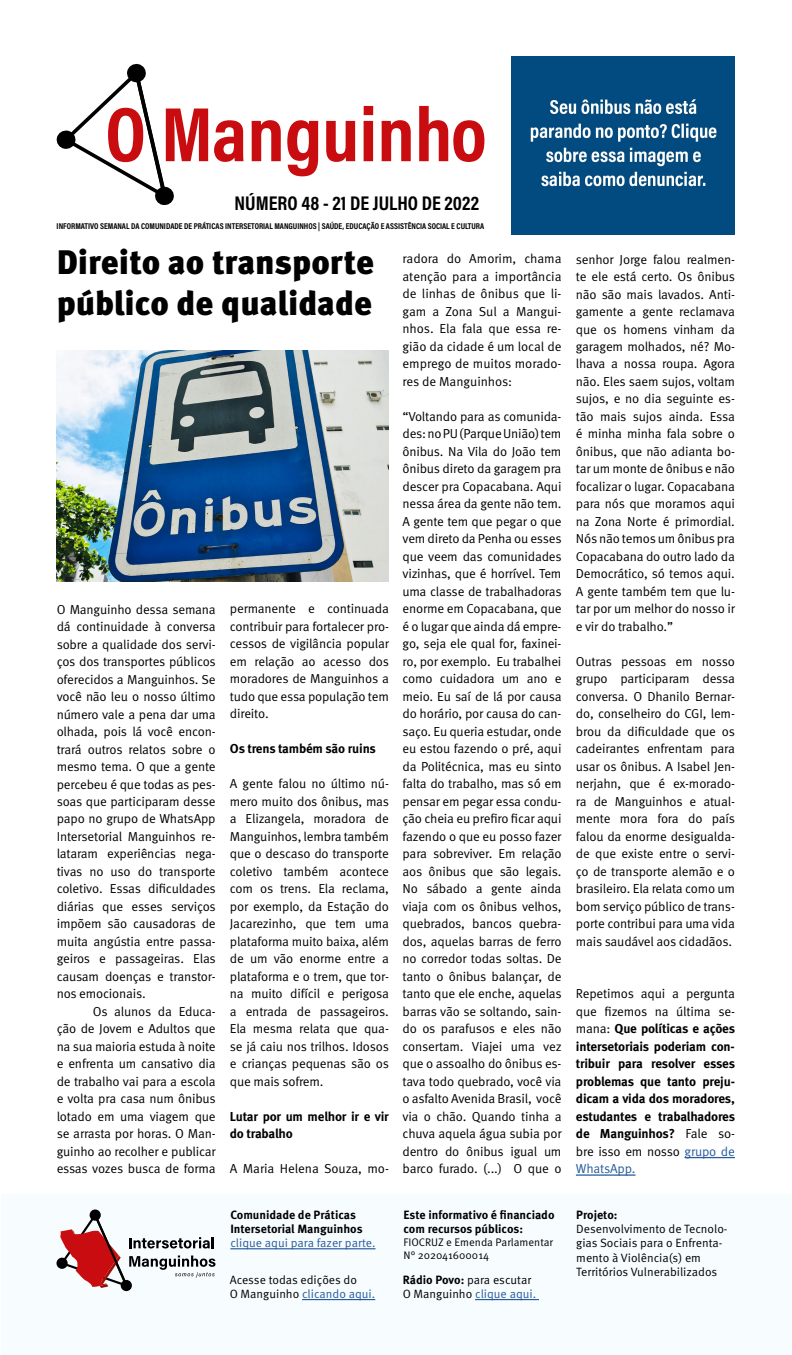
<style>
.page{position:relative;width:792px;height:1355px;background:#fff}
.page>*{position:absolute;margin:0;border:0;box-sizing:border-box;transform-origin:0 0}
.t1{font:900 34px/40.8px "Meta Pro";color:#000}
.t2{font:700 20px "Acumin Pro Cond";color:#000}
.t3{font:13px/17.5px "Meta Pro Norm";letter-spacing:-.015em;color:#000;text-align:justify}
.t4{font:700 13px/17.5px "Meta Pro";letter-spacing:-.02em;color:#000}
.t5{font:13px/17.5px "Meta Pro Norm";letter-spacing:-.015em;color:#275b9b}
.t6{font:12px/14.4px "Meta Pro Norm";color:#000}
.t7{font:700 12px/14.4px "Meta Pro";color:#000}
.t8{font:12px "Meta Pro Norm";color:#275b9b}
.t9{font:11px/13.2px "Meta Pro Norm";color:#000}
.t10{font:700 8.5px "Acumin Pro Cond";color:#000}
.s1{color:#275b9b}
.s2{font-family:"Meta Pro";font-weight:700}
.s3{font-family:"Meta Pro Norm";font-weight:400}
.s4{color:#000}
</style>
<div class="page">
<div style="left:1px;top:1194px;width:791px;height:161px;background:#f7fcff"></div>
<svg style="left:90px;top:1209px;width:11px;height:12px"></svg>
<div style="left:121px;top:1280px;width:11px;height:11px;background:#000;border-radius:50%"></div>
<svg style="left:56px;top:1258px;width:12px;height:11px"></svg>
<svg style="left:60px;top:1213px;width:156px;height:75px"></svg>
<hr style="left:230px;top:1248px;width:146px;height:1px;background:#275b9b">
<svg style="left:214px;top:120px;width:29px;height:42px"></svg>
<svg style="left:252px;top:120px;width:29px;height:41px"></svg>
<svg style="left:287px;top:120px;width:31px;height:56px"></svg>
<svg style="left:364px;top:106px;width:9px;height:55px"></svg>
<svg style="left:382px;top:120px;width:29px;height:41px"></svg>
<svg style="left:326px;top:121px;width:29px;height:41px"></svg>
<svg style="left:57px;top:63px;width:151px;height:142px"></svg>
<svg style="left:419px;top:106px;width:65px;height:56px"></svg>
<hr style="left:685px;top:1157px;width:50px;height:1px;background:#275b9b">
<hr style="left:576px;top:1174px;width:60px;height:2px;background:#275b9b">
<hr style="left:302px;top:1299px;width:73px;height:1px;background:#275b9b">
<hr style="left:475px;top:1299px;width:64px;height:1px;background:#275b9b">
<img style="left:57px;top:350px;width:332px;height:231px">
<img style="left:512px;top:57px;width:223px;height:177px">
<h2 class="t2" style="left:235px;top:190px;width:246px">NÚMERO 48 - 21 DE JULHO DE 2022</h2>
<p class="t10" style="left:57px;top:221px;width:429px">INFORMATIVO SEMANAL DA COMUNIDADE DE PRÁTICAS INTERSETORIAL MANGUINHOS | SAÚDE, EDUCAÇÃO E ASSISTÊNCIA SOCIAL E CULTURA</p>
<h1 class="t1" style="left:57px;top:240px;width:319px">Direito ao transporte público de qualidade</h1>
<p class="t3" style="left:57px;top:599px;width:161px">O Manguinho dessa semana dá continuidade à conversa sobre a qualidade dos servi&shy;ços dos transportes públicos oferecidos a Manguinhos. Se você não leu o nosso último número vale a pena dar uma olhada, pois lá você encon&shy;trará outros relatos sobre o mesmo tema. O que a gente percebeu é que todas as pes&shy;soas que participaram desse papo no grupo de WhatsApp Intersetorial Manguinhos re&shy;lataram experiências nega&shy;tivas no uso do transporte coletivo. Essas dificuldades diárias que esses serviços impõem são causadoras de muita angústia entre passa&shy;geiros e passageiras. Elas causam doenças e transtor&shy;nos emocionais.</p>
<p class="t3" style="left:57px;top:1002px;width:161px;text-indent:36px">Os alunos da Educa&shy;ção de Jovem e Adultos que na sua maioria estuda à noite e enfrenta um cansativo dia de trabalho vai para a escola e volta pra casa num ônibus lotado em uma viagem que se arrasta por horas. O Man&shy;guinho ao recolher e publicar essas vozes busca de forma</p>
<p class="t3" style="left:230px;top:599px;width:161px">permanente e continuada contribuir para fortalecer pro&shy;cessos de vigilância popular em relação ao acesso dos moradores de Manguinhos a tudo que essa população tem direito.</p>
<p class="t4" style="left:230px;top:739px;width:148px">Os trens também são ruins</p>
<p class="t3" style="left:230px;top:774px;width:161px">A gente falou no último nú&shy;mero muito dos ônibus, mas a Elizangela, moradora de Manguinhos, lembra também que o descaso do transporte coletivo também acontece com os trens. Ela reclama, por exemplo, da Estação do Jacarezinho, que tem uma plataforma muito baixa, além de um vão enorme entre a plataforma e o trem, que tor&shy;na muito difícil e perigosa a entrada de passageiros.<br>Ela mesma relata que qua&shy;se já caiu nos trilhos. Idosos e crianças pequenas são os que mais sofrem.</p>
<p class="t4" style="left:230px;top:1107px;width:161px">Lutar por um melhor ir e vir do trabalho</p>
<p class="t3" style="left:230px;top:1159px;width:161px">A Maria Helena Souza, mo-</p>
<p class="t7" style="left:230px;top:1206px;width:134px">Comunidade de Práticas<br>Intersetorial Manguinhos</p>
<p class="t8" style="left:230px;top:1234px;width:147px">clique aqui para fazer parte.</p>
<p class="t3" style="left:403px;top:249px;width:161px">radora do Amorim, chama atenção para a importância de linhas de ônibus que li&shy;gam a Zona Sul a Mangui&shy;nhos. Ela fala que essa re&shy;gião da cidade é um local de emprego de muitos morado&shy;res de Manguinhos:</p>
<p class="t3" style="left:403px;top:407px;width:161px">“Voltando para as comunida&shy;des: no PU (Parque União) tem ônibus. Na Vila do João tem ônibus direto da garagem pra descer pra Copacabana. Aqui nessa área da gente não tem.<br>A gente tem que pegar o que vem direto da Penha ou esses que veem das comunidades vizinhas, que é horrível. Tem uma classe de trabalhadoras enorme em Copacabana, que é o lugar que ainda dá empre&shy;go, seja ele qual for, faxinei&shy;ro, por exemplo. Eu trabalhei como cuidadora um ano e meio. Eu saí de lá por causa do horário, por causa do can&shy;saço. Eu queria estudar, onde eu estou fazendo o pré, aqui da Politécnica, mas eu sinto falta do trabalho, mas só em pensar em pegar essa condu&shy;ção cheia eu prefiro ficar aqui fazendo o que eu posso fazer para sobreviver. Em relação aos ônibus que são legais.<br>No sábado a gente ainda viaja com os ônibus velhos, quebrados, bancos quebra&shy;dos, aquelas barras de ferro no corredor todas soltas. De tanto o ônibus balançar, de tanto que ele enche, aquelas barras vão se soltando, sain&shy;do os parafusos e eles não consertam. Viajei uma vez que o assoalho do ônibus es&shy;tava todo quebrado, você via o asfalto Avenida Brasil, você via o chão. Quando tinha a chuva aquela água subia por dentro do ônibus igual um barco furado. (...) O que o</p>
<p class="t7" style="left:404px;top:1206px;width:152px">Este informativo é financiado com recursos públicos:</p>
<p class="t9" style="left:404px;top:1235px;width:151px">FIOCRUZ e Emenda Parlamentar<br>N° 202041600014</p>
<p class="t6" style="left:230px;top:1272px;width:147px">Acesse todas edições do<br>O Manguinho <span class="s1">clicando aqui.</span></p>
<p class="t6" style="left:403px;top:1272px;width:135px"><span class="s2">Rádio Povo:</span> para escutar<br>O Manguinho <span class="s1">clique aqui.</span></p>
<p class="t3" style="left:576px;top:249px;width:161px">senhor Jorge falou realmen&shy;te ele está certo. Os ônibus não são mais lavados. Anti&shy;gamente a gente reclamava que os homens vinham da garagem molhados, né? Mo&shy;lhava a nossa roupa. Agora não. Eles saem sujos, voltam sujos, e no dia seguinte es&shy;tão mais sujos ainda. Essa é minha minha fala sobre o ônibus, que não adianta bo&shy;tar um monte de ônibus e não focalizar o lugar. Copacabana para nós que moramos aqui na Zona Norte é primordial.<br>Nós não temos um ônibus pra Copacabana do outro lado da Democrático, só temos aqui.<br>A gente também tem que lu&shy;tar por um melhor do nosso ir e vir do trabalho.”</p>
<p class="t3" style="left:576px;top:652px;width:161px">Outras pessoas em nosso grupo participaram dessa conversa. O Dhanilo Bernar&shy;do, conselheiro do CGI, lem&shy;brou da dificuldade que os cadeirantes enfrentam para usar os ônibus. A Isabel Jen&shy;nerjahn, que é ex-morado&shy;ra de Manguinhos e atual&shy;mente mora fora do país falou da enorme desigualda&shy;de que existe entre o servi&shy;ço de transporte alemão e o brasileiro. Ela relata como um bom serviço público de trans&shy;porte contribui para uma vida mais saudável aos cidadãos.</p>
<p class="t3" style="left:576px;top:984px;width:161px">Repetimos aqui a pergunta que fizemos na última se-</p>
<p class="t4" style="left:576px;top:1019px;width:161px;text-align:justify"><span class="s3">mana:</span> Que políticas e ações intersetoriais poderiam con&shy;tribuir para resolver esses problemas que tanto preju&shy;dicam a vida dos moradores, estudantes e trabalhadores de Manguinhos? <span class="s3">Fale so-</span></p>
<p class="t5" style="left:576px;top:1142px;width:161px"><span class="s4">bre isso em nosso</span> grupo de<br>WhatsApp.</p>
<p class="t7" style="left:576px;top:1206px;width:43px">Projeto:</p>
<p class="t6" style="left:576px;top:1221px;width:153px">Desenvolvimento de Tecnolo&shy;gias Sociais para o Enfrenta&shy;mento à Violência(s) em<br>Territórios Vulnerabilizados</p>
</div>
